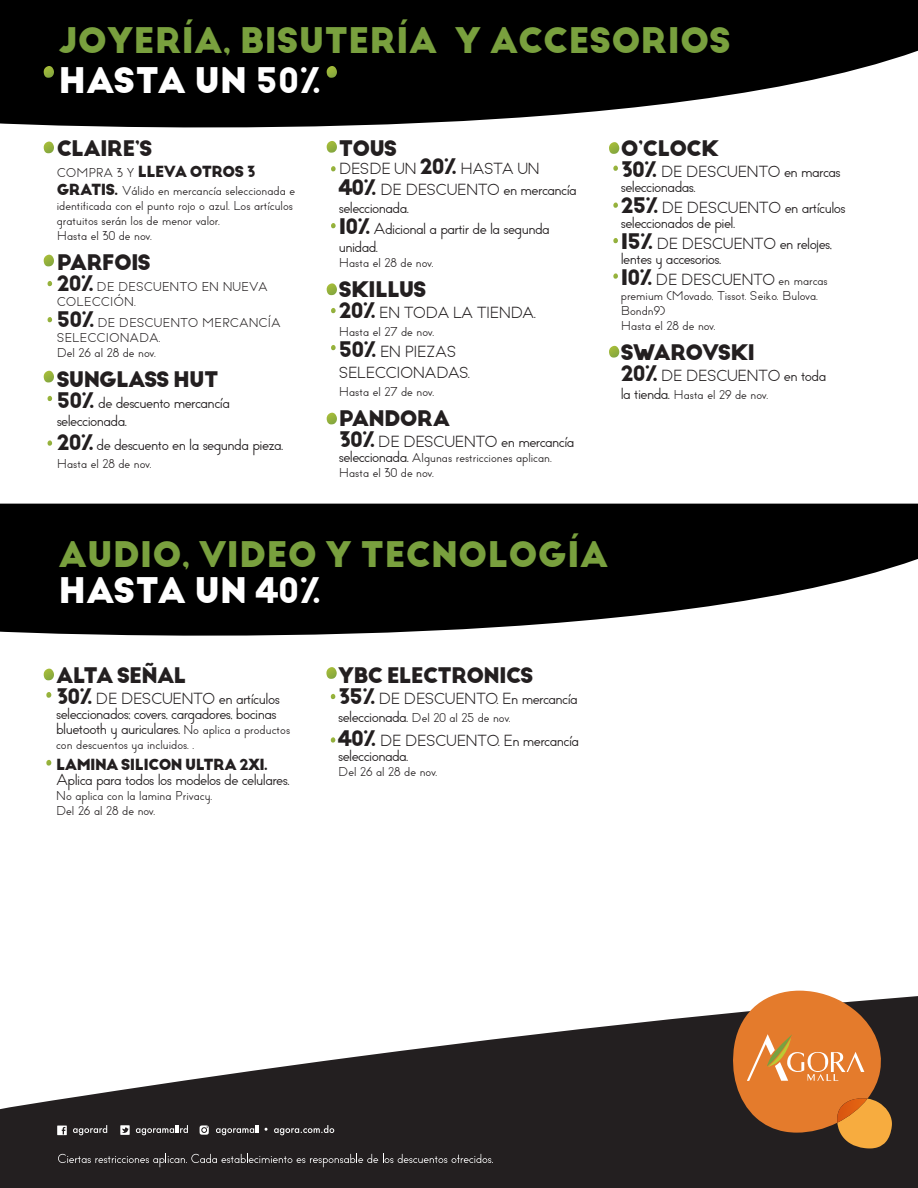
<style>
.page{position:relative;width:918px;height:1188px;background:#fff}
.page>*{position:absolute;margin:0;border:0;box-sizing:border-box;transform-origin:0 0}
.t1{font:700 34.5px "Big John PRO";color:#79a03e}
.t2{font:700 34.5px "Big John PRO";color:#fff}
.t3{font:700 21px "Big John PRO";letter-spacing:-.04em;color:#231f20}
.t4{font:15px/15px "Big John PRO";letter-spacing:-.04em;color:#231f20}
.t5{font:700 15px "Big John PRO";letter-spacing:-.04em;color:#231f20}
.t6{font:12px/15px "Big John PRO";color:#231f20}
.s1{font-weight:400;font-size:12px}
.s2{font-weight:700;font-size:15px}
.s3{font-weight:700;font-size:21px}
.s4{font-size:15px}
.s5{font-size:12px}
.s6{font-weight:700}
</style>
<div class="page">
<svg style="left:0;top:990px;width:918px;height:198px;fill:#231f20"></svg>
<svg style="left:73px;top:1125px;width:34px;height:10px"></svg>
<svg style="left:57px;top:1126px;width:10px;height:9px"></svg>
<svg style="left:136px;top:1125px;width:52px;height:10px"></svg>
<svg style="left:120px;top:1125px;width:10px;height:10px"></svg>
<svg style="left:216px;top:1125px;width:43px;height:10px"></svg>
<svg style="left:274px;top:1125px;width:60px;height:10px"></svg>
<svg style="left:200px;top:1125px;width:9px;height:10px"></svg>
<svg style="left:58px;top:1154px;width:435px;height:13px;background:#3f3c3d"></svg>
<svg style="left:730px;top:991px;width:154px;height:147px;background:#c77b3e"></svg>
<img style="left:837px;top:1098px;width:31px;height:25px">
<svg style="left:0;top:0;width:918px;height:153px;fill:#000"></svg>
<svg style="left:44px;top:66px;width:10px;height:12px"></svg>
<svg style="left:327px;top:66px;width:10px;height:12px"></svg>
<svg style="left:609px;top:142px;width:7px;height:12px"></svg>
<svg style="left:609px;top:346px;width:8px;height:12px"></svg>
<svg style="left:327px;top:141px;width:10px;height:12px"></svg>
<svg style="left:327px;top:283px;width:10px;height:12px"></svg>
<svg style="left:327px;top:413px;width:10px;height:11px"></svg>
<svg style="left:44px;top:142px;width:10px;height:11px"></svg>
<svg style="left:44px;top:255px;width:10px;height:11px"></svg>
<svg style="left:44px;top:371px;width:10px;height:11px"></svg>
<svg style="left:331px;top:308px;width:5px;height:5px"></svg>
<svg style="left:613px;top:166px;width:5px;height:5px"></svg>
<svg style="left:613px;top:202px;width:5px;height:6px"></svg>
<svg style="left:613px;top:273px;width:5px;height:6px"></svg>
<svg style="left:613px;top:238px;width:5px;height:5px"></svg>
<svg style="left:331px;top:345px;width:5px;height:5px"></svg>
<svg style="left:47px;top:281px;width:5px;height:5px"></svg>
<svg style="left:331px;top:166px;width:5px;height:5px"></svg>
<svg style="left:331px;top:223px;width:5px;height:5px"></svg>
<svg style="left:47px;top:317px;width:5px;height:5px"></svg>
<svg style="left:47px;top:396px;width:5px;height:5px"></svg>
<svg style="left:47px;top:440px;width:5px;height:6px"></svg>
<svg style="left:0;top:504px;width:918px;height:132px;background:#202020"></svg>
<svg style="left:44px;top:669px;width:10px;height:11px"></svg>
<svg style="left:46px;top:760px;width:5px;height:6px"></svg>
<svg style="left:46px;top:692px;width:5px;height:6px"></svg>
<svg style="left:326px;top:667px;width:11px;height:12px"></svg>
<svg style="left:330px;top:694px;width:5px;height:5px"></svg>
<svg style="left:330px;top:737px;width:5px;height:6px"></svg>
<p class="t1" style="left:58px;top:19px;width:674px">JOYERÍA, BISUTERÍA Y ACCESORIOS</p>
<p class="t2" style="left:58px;top:59px;width:264px">HASTA UN 50%</p>
<p class="t3" style="left:57px;top:135px;width:98px">CLAIRE’S</p>
<p class="t5" style="left:57px;top:162px;width:200px"><span class="s1">COMPRA 3 Y</span> LLEVA OTROS 3</p>
<p class="t6" style="left:57px;top:183px;width:240px"><span class="s2">GRATIS.</span> Válido en mercancía seleccionada e identificada con el punto rojo o azul. Los artículos gratuitos serán los de menor valor.</p>
<p class="t6" style="left:57px;top:228px;width:97px">Hasta el 30 de nov.</p>
<p class="t3" style="left:57px;top:249px;width:96px">PARFOIS</p>
<p class="t6" style="left:57px;top:279px;width:213px"><span class="s3">20%</span> DE DESCUENTO EN NUEVA<br>COLECCIÓN.</p>
<p class="t6" style="left:57px;top:315px;width:226px"><span class="s3">50%</span> DE DESCUENTO MERCANCÍA<br>SELECCIONADA.</p>
<p class="t6" style="left:57px;top:345px;width:101px">Del 26 al 28 de nov.</p>
<p class="t3" style="left:57px;top:366px;width:163px">SUNGLASS HUT</p>
<p class="t4" style="left:57px;top:394px;width:175px;line-height:18px"><span class="s3">50%</span> de descuento mercancía seleccionada.</p>
<p class="t4" style="left:57px;top:437px;width:228px"><span class="s3">20%</span> de descuento en la segunda pieza.</p>
<p class="t6" style="left:57px;top:456px;width:96px">Hasta el 28 de nov.</p>
<p class="t3" style="left:339px;top:135px;width:60px">TOUS</p>
<p class="t4" style="left:339px;top:158px;width:240px;line-height:21px">DESDE UN <span class="s3">20%</span> HASTA UN<br><span class="s3">40%</span> DE DESCUENTO en mercancía</p>
<p class="t4" style="left:339px;top:200px;width:72px">seleccionada.</p>
<p class="t4" style="left:339px;top:220px;width:213px;line-height:18px"><span class="s3">10%</span> Adicional a partir de la segunda unidad.</p>
<p class="t6" style="left:339px;top:255px;width:96px">Hasta el 28 de nov.</p>
<p class="t3" style="left:339px;top:276px;width:89px">SKILLUS</p>
<p class="t4" style="left:339px;top:305px;width:199px"><span class="s3">20%</span> EN TODA LA TIENDA.</p>
<p class="t6" style="left:339px;top:324px;width:97px">Hasta el 27 de nov.</p>
<p class="t4" style="left:339px;top:341px;width:133px;line-height:21px"><span class="s3">50%</span> EN PIEZAS<br>SELECCIONADAS.</p>
<p class="t6" style="left:339px;top:384px;width:97px">Hasta el 27 de nov.</p>
<p class="t3" style="left:339px;top:405px;width:113px">PANDORA</p>
<p class="t4" style="left:339px;top:434px;width:237px"><span class="s3">30%</span> DE DESCUENTO en mercancía</p>
<p class="t6" style="left:339px;top:450px;width:215px"><span class="s4">seleccionada.</span> Algunas restricciones aplican.</p>
<p class="t6" style="left:339px;top:465px;width:97px">Hasta el 30 de nov.</p>
<p class="t3" style="left:621px;top:135px;width:100px">O’CLOCK</p>
<p class="t4" style="left:621px;top:164px;width:221px"><span class="s3">30%</span> DE DESCUENTO en marcas seleccionadas.</p>
<p class="t4" style="left:621px;top:200px;width:226px"><span class="s3">25%</span> DE DESCUENTO en artículos seleccionados de piel.</p>
<p class="t4" style="left:621px;top:236px;width:213px"><span class="s3">15%</span> DE DESCUENTO en relojes, lentes y accesorios.</p>
<p class="t4" style="left:621px;top:272px;width:208px"><span class="s3">10%</span> DE DESCUENTO <span class="s5">en marcas</span></p>
<p class="t6" style="left:621px;top:288px;width:199px">premium (Movado, Tissot. Seiko. Bulova.<br>Bondn9)</p>
<p class="t6" style="left:621px;top:318px;width:96px">Hasta el 28 de nov.</p>
<p class="t3" style="left:621px;top:339px;width:136px">SWAROVSKI</p>
<p class="t4" style="left:621px;top:368px;width:207px"><span class="s3">20%</span> DE DESCUENTO en toda</p>
<p class="t6" style="left:621px;top:387px;width:149px"><span class="s4">la tienda.</span> Hasta el 29 de nov.</p>
<p class="t1" style="left:58px;top:533px;width:551px">AUDIO, VIDEO Y TECNOLOGÍA</p>
<p class="t2" style="left:58px;top:570px;width:264px">HASTA UN 40%</p>
<p class="t3" style="left:56px;top:662px;width:132px">ALTA SEÑAL</p>
<p class="t4" style="left:56px;top:691px;width:236px"><span class="s3">30%</span> DE DESCUENTO en artículos seleccionados; covers, cargadores, bocinas bluetooth y auriculares. <span class="s5">No aplica a productos</span></p>
<p class="t6" style="left:56px;top:737px;width:140px">con descuentos ya incluidos. .</p>
<p class="t4" style="left:56px;top:757px;width:235px"><span class="s6">LAMINA SILICON ULTRA 2X1.<br></span>Aplica para todos los modelos de celulares.</p>
<p class="t6" style="left:56px;top:788px;width:158px">No aplica con la lamina Privacy.</p>
<p class="t6" style="left:56px;top:803px;width:101px">Del 26 al 28 de nov.</p>
<p class="t3" style="left:338px;top:662px;width:197px">YBC ELECTRONICS</p>
<p class="t4" style="left:338px;top:691px;width:241px"><span class="s3">35%</span> DE DESCUENTO. En mercancía</p>
<p class="t6" style="left:338px;top:710px;width:174px"><span class="s4">seleccionada.</span> Del 20 al 25 de nov.</p>
<p class="t4" style="left:338px;top:733px;width:242px"><span class="s3">40%</span> DE DESCUENTO. En mercancía seleccionada.</p>
<p class="t6" style="left:338px;top:764px;width:101px">Del 26 al 28 de nov.</p>
</div>
